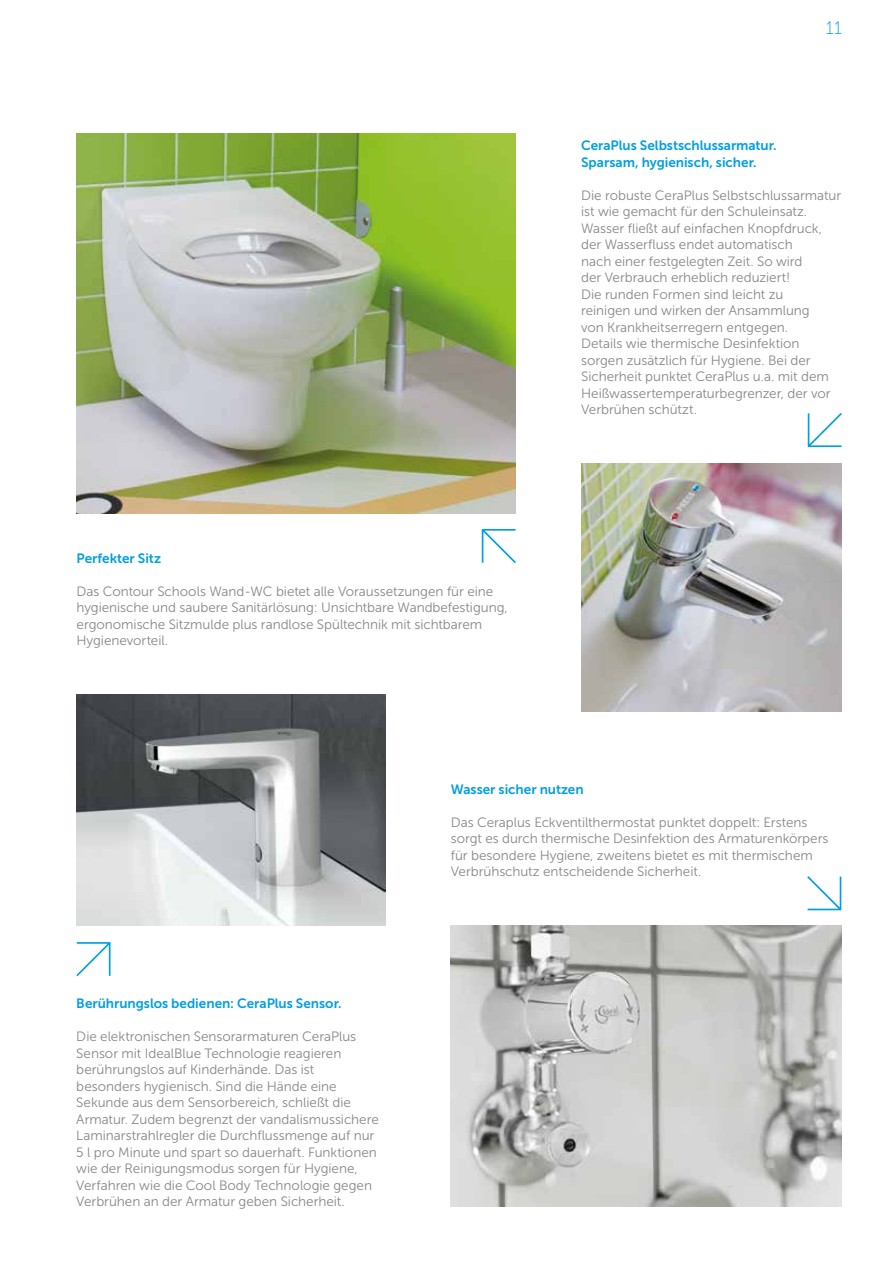
<style>
.page{position:relative;width:893px;height:1263px;background:#fff}
.page>*{position:absolute;margin:0;border:0;box-sizing:border-box;transform-origin:0 0}
.t1{font:18px "Museo Sans 100";color:#009fe3}
.t2{font:13.5px/16.5px "Museo Sans 300";letter-spacing:-.005em;color:#878787}
.t3{font:13.5px/16.5px "Museo Sans 700";color:#009fe3}
</style>
<div class="page">
<img style="left:77px;top:134px;width:439px;height:379px">
<svg style="left:482px;top:529px;width:34px;height:34px"></svg>
<svg style="left:808px;top:413px;width:34px;height:34px"></svg>
<svg style="left:76px;top:942px;width:35px;height:34px"></svg>
<img style="left:77px;top:695px;width:309px;height:231px">
<img style="left:581px;top:464px;width:261px;height:247px">
<img style="left:451px;top:926px;width:391px;height:280px">
<svg style="left:807px;top:876px;width:34px;height:34px"></svg>
<h1 class="t1" style="left:826px;top:18px;width:18px">11</h1>
<p class="t3" style="left:77px;top:550px;width:86px">Perfekter Sitz</p>
<p class="t2" style="left:77px;top:583px;width:433px">Das Contour Schools Wand-WC bietet alle Voraussetzungen für eine hygienische und saubere Sanitärlösung: Unsichtbare Wandbefestigung, ergonomische Sitzmulde plus randlose Spültechnik mit sichtbarem Hygienevorteil.</p>
<p class="t3" style="left:581px;top:137px;width:197px">CeraPlus Selbstschlussarmatur.<br>Sparsam, hygienisch, sicher.</p>
<p class="t2" style="left:581px;top:187px;width:262px">Die robuste CeraPlus Selbstschlussarmatur ist wie gemacht für den Schuleinsatz.<br>Wasser fließt auf einfachen Knopfdruck, der Wasserfluss endet automatisch<br>nach einer festgelegten Zeit. So wird<br>der Verbrauch erheblich reduziert!<br>Die runden Formen sind leicht zu<br>reinigen und wirken der Ansammlung<br>von Krankheitserregern entgegen.<br>Details wie thermische Desinfektion sorgen zusätzlich für Hygiene. Bei der Sicherheit punktet CeraPlus u.a. mit dem Heißwassertemperaturbegrenzer, der vor Verbrühen schützt.</p>
<p class="t3" style="left:76px;top:995px;width:267px">Berührungslos bedienen: CeraPlus Sensor.</p>
<p class="t2" style="left:76px;top:1028px;width:304px">Die elektronischen Sensorarmaturen CeraPlus Sensor mit IdealBlue Technologie reagieren berührungslos auf Kinderhände. Das ist besonders hygienisch. Sind die Hände eine Sekunde aus dem Sensorbereich, schließt die Armatur. Zudem begrenzt der vandalismussichere Laminarstrahlregler die Durchflussmenge auf nur 5 l pro Minute und spart so dauerhaft. Funktionen wie der Reinigungsmodus sorgen für Hygiene, Verfahren wie die Cool Body Technologie gegen Verbrühen an der Armatur geben Sicherheit.</p>
<p class="t3" style="left:451px;top:781px;width:134px">Wasser sicher nutzen</p>
<p class="t2" style="left:451px;top:814px;width:379px">Das Ceraplus Eckventilthermostat punktet doppelt: Erstens sorgt es durch thermische Desinfektion des Armaturenkörpers für besondere Hygiene, zweitens bietet es mit thermischem Verbrühschutz entscheidende Sicherheit.</p>
</div>
